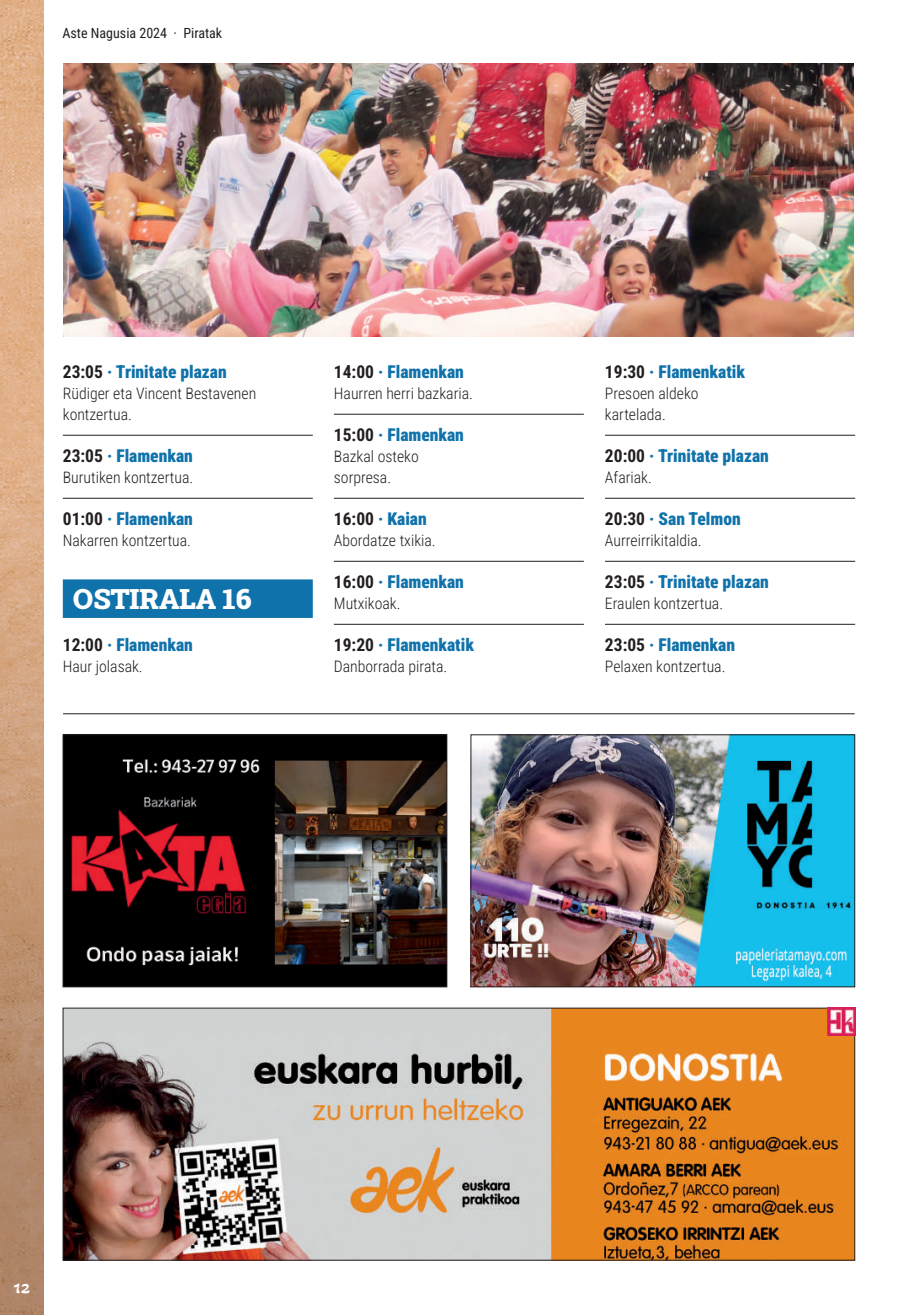
<style>
.page{position:relative;width:918px;height:1315px;background:#fff}
.page>*{position:absolute;margin:0;border:0;box-sizing:border-box;transform-origin:0 0}
.t1{font:28px "Roboto Slab";color:#fff}
.t2{font:21px "Akaya Kanadaka";color:#fff}
.t3{font:900 17.5px "Roboto Condensed";color:#1072aa}
.t4{font:300 15.75px/21px "Roboto Condensed";color:#231f20}
.t5{font:14px "Roboto Condensed";color:#231f20}
.s1{font-weight:700;color:#231f20}
</style>
<div class="page">
<img style="left:65px;top:1010px;width:788px;height:248px">
<div style="left:63px;top:1008px;width:792px;height:252px;border:1px solid #231f20"></div>
<hr style="left:63px;top:713px;width:791px;height:1px;background:#231f20">
<img style="left:65px;top:736px;width:380px;height:249px">
<div style="left:63px;top:734px;width:384px;height:253px;border:1px solid #231f20"></div>
<img style="left:473px;top:736px;width:380px;height:249px">
<div style="left:471px;top:734px;width:384px;height:253px;border:1px solid #231f20"></div>
<hr style="left:63px;top:435px;width:250px;height:1px;background:#231f20">
<hr style="left:63px;top:498px;width:250px;height:1px;background:#231f20">
<div style="left:63px;top:579px;width:250px;height:39px;background:#1072aa"></div>
<hr style="left:334px;top:414px;width:250px;height:1px;background:#231f20">
<hr style="left:334px;top:498px;width:250px;height:1px;background:#231f20">
<hr style="left:334px;top:561px;width:250px;height:1px;background:#231f20">
<hr style="left:334px;top:624px;width:250px;height:1px;background:#231f20">
<hr style="left:605px;top:435px;width:250px;height:1px;background:#231f20">
<hr style="left:605px;top:498px;width:250px;height:1px;background:#231f20">
<hr style="left:605px;top:561px;width:250px;height:1px;background:#231f20">
<hr style="left:605px;top:624px;width:250px;height:1px;background:#231f20">
<img style="left:63px;top:63px;width:790px;height:273px">
<img style="left:0;top:0;width:43px;height:1315px">
<img style="left:827px;top:1008px;width:28px;height:27px">
<p class="t5" style="left:63px;top:24px;width:161px">Aste Nagusia 2024 · Piratak</p>
<p class="t3" style="left:63px;top:360px;width:165px"><span class="s1">23:05</span> · Trinitate plazan</p>
<p class="t4" style="left:63px;top:382px;width:195px">Rüdiger eta Vincent Bestavenen kontzertua.</p>
<p class="t3" style="left:63px;top:444px;width:132px"><span class="s1">23:05</span> · Flamenkan</p>
<p class="t4" style="left:63px;top:466px;width:132px">Burutiken kontzertua.</p>
<p class="t3" style="left:63px;top:507px;width:132px"><span class="s1">01:00</span> · Flamenkan</p>
<p class="t4" style="left:63px;top:529px;width:130px">Nakarren kontzertua.</p>
<h1 class="t1" style="left:73px;top:580px;width:180px">OSTIRALA 16</h1>
<p class="t3" style="left:63px;top:633px;width:132px"><span class="s1">12:00</span> · Flamenkan</p>
<p class="t4" style="left:63px;top:655px;width:81px">Haur jolasak.</p>
<p class="t3" style="left:334px;top:360px;width:132px"><span class="s1">14:00</span> · Flamenkan</p>
<p class="t4" style="left:334px;top:382px;width:141px">Haurren herri bazkaria.</p>
<p class="t3" style="left:334px;top:423px;width:132px"><span class="s1">15:00</span> · Flamenkan</p>
<p class="t4" style="left:334px;top:445px;width:86px">Bazkal osteko sorpresa.</p>
<p class="t3" style="left:334px;top:507px;width:94px"><span class="s1">16:00</span> · Kaian</p>
<p class="t4" style="left:334px;top:529px;width:103px">Abordatze txikia.</p>
<p class="t3" style="left:334px;top:570px;width:132px"><span class="s1">16:00</span> · Flamenkan</p>
<p class="t4" style="left:334px;top:592px;width:68px">Mutxikoak.</p>
<p class="t3" style="left:334px;top:633px;width:141px"><span class="s1">19:20</span> · Flamenkatik</p>
<p class="t4" style="left:334px;top:655px;width:115px">Danborrada pirata.</p>
<p class="t3" style="left:605px;top:360px;width:141px"><span class="s1">19:30</span> · Flamenkatik</p>
<p class="t4" style="left:605px;top:382px;width:95px">Presoen aldeko kartelada.</p>
<p class="t3" style="left:605px;top:444px;width:165px"><span class="s1">20:00</span> · Trinitate plazan</p>
<p class="t4" style="left:605px;top:466px;width:48px">Afariak.</p>
<p class="t3" style="left:605px;top:507px;width:137px"><span class="s1">20:30</span> · San Telmon</p>
<p class="t4" style="left:605px;top:529px;width:98px">Aurreirrikitaldia.</p>
<p class="t3" style="left:605px;top:570px;width:165px"><span class="s1">23:05</span> · Trinitate plazan</p>
<p class="t4" style="left:605px;top:592px;width:120px">Eraulen kontzertua.</p>
<p class="t3" style="left:605px;top:633px;width:132px"><span class="s1">23:05</span> · Flamenkan</p>
<p class="t4" style="left:605px;top:655px;width:122px">Pelaxen kontzertua.</p>
<h2 class="t2" style="left:14px;top:1273px;width:18px">12</h2>
</div>
